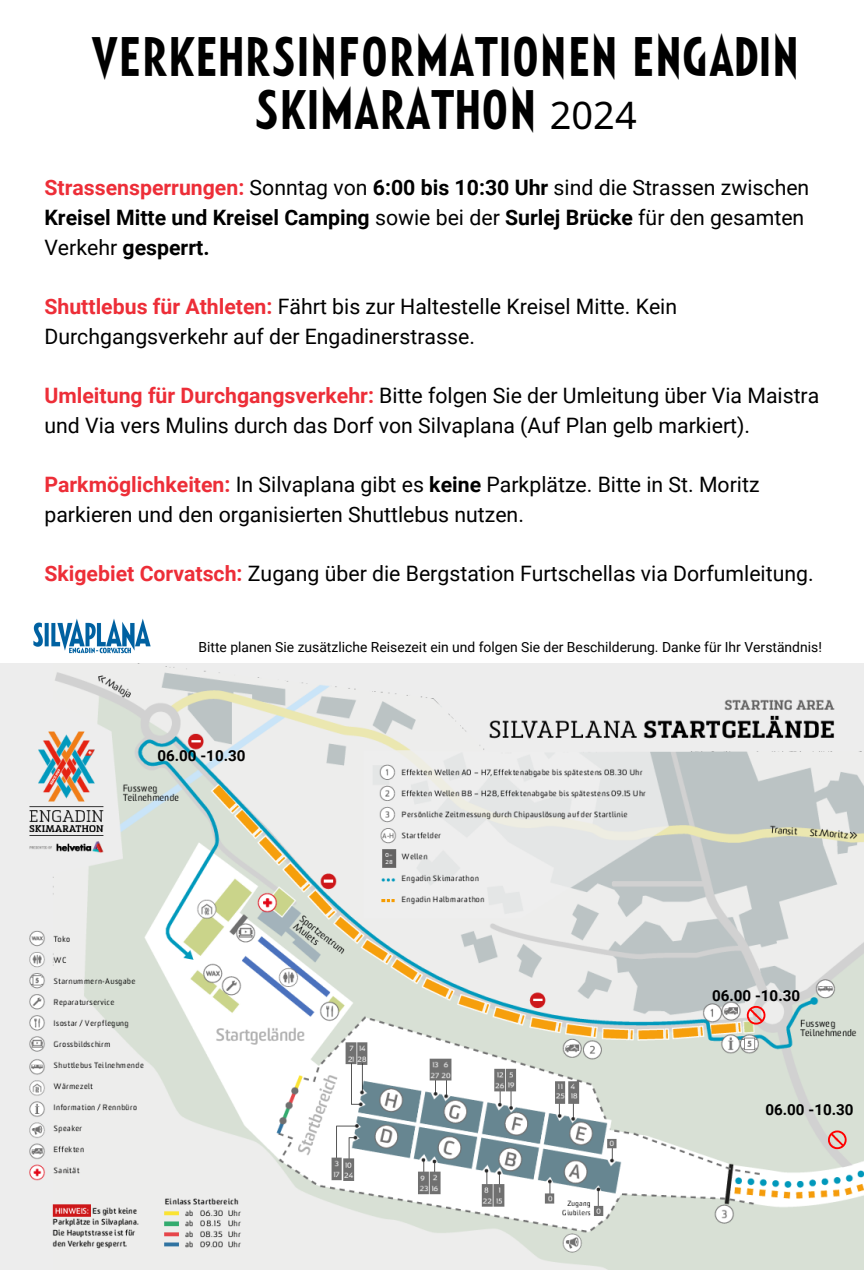
<style>
.page{position:relative;width:864px;height:1270px;background:#fff}
.page>*{position:absolute;margin:0;border:0;box-sizing:border-box;transform-origin:0 0}
.t1{font:37.94px/53px "SILVAPLANA Regular";color:#000;text-align:center}
.t2{font:21.25px/29.7px "Roboto";color:#000}
.t3{font:700 15.15px "Roboto";color:#000}
.t4{font:13.89px "Roboto";color:#000}
.s1{font-family:"Noto Sans"}
.s2{font-weight:700;color:#ed2e38}
.s3{font-weight:700}
</style>
<div class="page">
<img style="left:0;top:663px;width:863px;height:607px">
<svg style="left:827px;top:1130px;width:19px;height:19px"></svg>
<svg style="left:746px;top:1006px;width:19px;height:19px"></svg>
<img style="left:33px;top:618px;width:118px;height:36px">
<h2 class="t1" style="left:91px;top:37px;width:709px">VERKEHRSINFORMATIONEN ENGADIN<br>SKIMARATHON <span class="s1">2024</span></h2>
<h2 class="t2" style="left:44px;top:173px;width:766px"><span class="s2">Strassensperrungen:</span> Sonntag von <span class="s3">6:00 bis 10:30 Uhr</span> sind die Strassen zwischen<br><span class="s3">Kreisel Mitte und Kreisel Camping</span> sowie bei der <span class="s3">Surlej Brücke</span> für den gesamten<br>Verkehr <span class="s3">gesperrt.</span></h2>
<h2 class="t2" style="left:44px;top:292px;width:634px"><span class="s2">Shuttlebus für Athleten:</span> Fährt bis zur Haltestelle Kreisel Mitte. Kein<br>Durchgangsverkehr auf der Engadinerstrasse.</h2>
<h2 class="t2" style="left:44px;top:381px;width:776px"><span class="s2">Umleitung für Durchgangsverkehr:</span> Bitte folgen Sie der Umleitung über Via Maistra und Via vers Mulins durch das Dorf von Silvaplana (Auf Plan gelb markiert).</h2>
<p class="t2" style="left:44px;top:470px;width:716px"><span class="s2">Parkmöglichkeiten:</span> In Silvaplana gibt es <span class="s3">keine</span> Parkplätze. Bitte in St. Moritz parkieren und den organisierten Shuttlebus nutzen.</p>
<p class="t2" style="left:44px;top:559px;width:770px"><span class="s2">Skigebiet Corvatsch:</span> Zugang über die Bergstation Furtschellas via Dorfumleitung.</p>
<p class="t4" style="left:198px;top:639px;width:624px">Bitte planen Sie zusätzliche Reisezeit ein und folgen Sie der Beschilderung. Danke für Ihr Verständnis!</p>
<h3 class="t3" style="left:157px;top:747px;width:90px">06.00 -10.30</h3>
<p class="t3" style="left:711px;top:987px;width:90px">06.00 -10.30</p>
<h3 class="t3" style="left:765px;top:1100px;width:90px">06.00 -10.30</h3>
</div>
